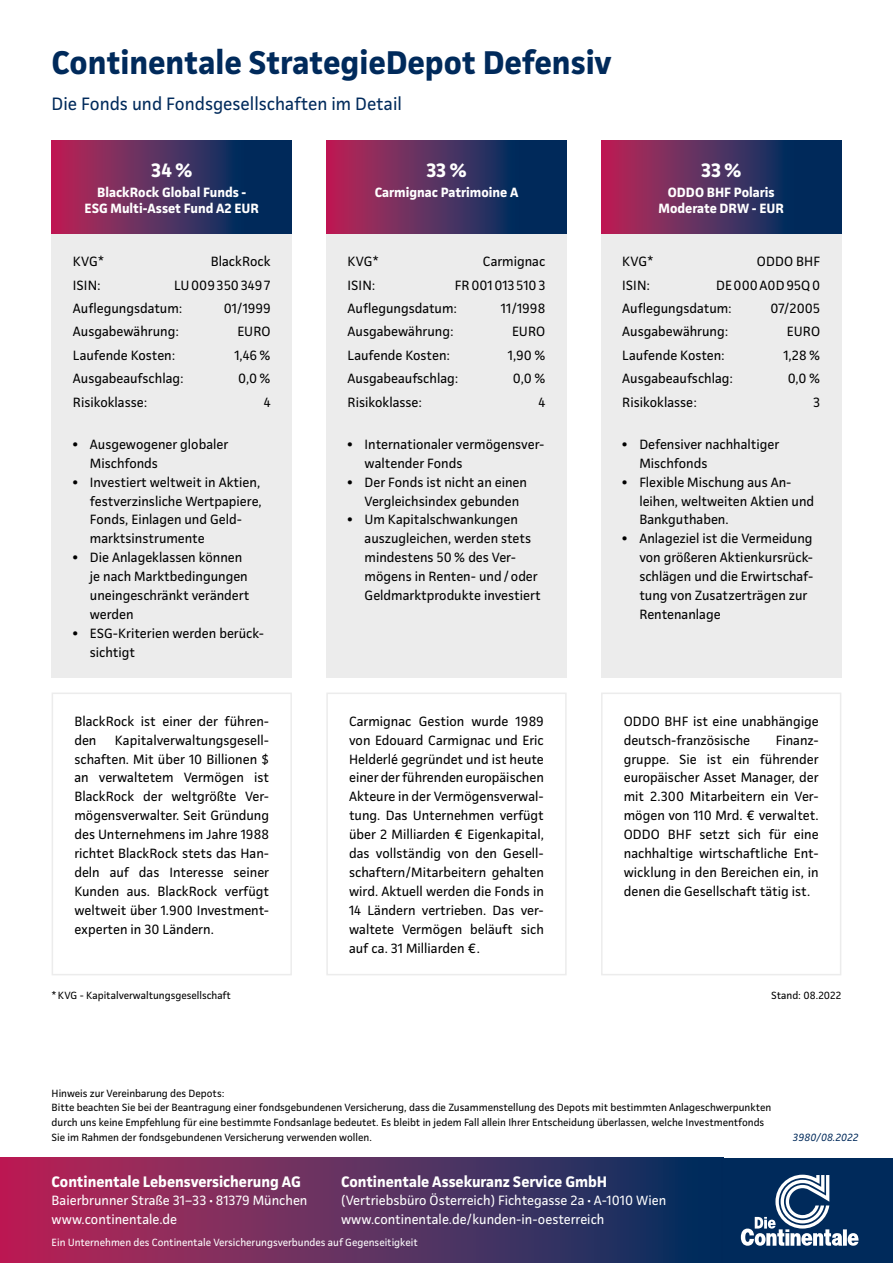
<style>
.page{position:relative;width:893px;height:1263px;background:#fff}
.page>*{position:absolute;margin:0;border:0;box-sizing:border-box;transform-origin:0 0}
.t1{font:700 33px "Continentale Pro";color:#002a5b}
.t2{font:700 19.5px "Continentale Pro";color:#fff}
.t3{font:18px "Continentale Pro";color:#002a5b}
.t4{font:700 15.3px "Continentale Pro";color:#fff}
.t5{font:13.5px/18.9px "Continentale Pro";color:#000}
.t6{font:13.5px/18.9px "Continentale Pro";color:#fff}
.t7{font:700 13.5px/16.2px "Continentale Pro";color:#fff;text-align:center}
.t8{font:10.5px/14.7px "Continentale Pro";color:#000}
.t9{font:10.5px "Continentale Pro";color:#fff}
.t10{font:italic 10.5px "Continentale Pro";letter-spacing:.02em;color:#002a5b}
.s1{font-weight:700}
</style>
<div class="page">
<div style="left:0;top:1158px;width:724px;height:105px;background:linear-gradient(to right,#bd2859,#033463)"></div>
<div style="left:724px;top:1158px;width:169px;height:105px;background:#002a5b"></div>
<svg style="left:741px;top:1175px;width:117px;height:71px"></svg>
<svg style="left:52px;top:140px;width:240px;height:94px;background:#502c5d"></svg>
<svg style="left:326px;top:140px;width:241px;height:94px;background:#4e2c5d"></svg>
<svg style="left:601px;top:140px;width:240px;height:94px;background:#502c5d"></svg>
<div style="left:52px;top:234px;width:240px;height:444px;background:#ececec"></div>
<div style="left:52px;top:692px;width:240px;height:283px;border:2px solid #ececec"></div>
<div style="left:326px;top:234px;width:241px;height:444px;background:#ececec"></div>
<div style="left:326px;top:692px;width:241px;height:283px;border:2px solid #ececec"></div>
<div style="left:601px;top:234px;width:240px;height:444px;background:#ececec"></div>
<div style="left:601px;top:692px;width:240px;height:283px;border:2px solid #ececec"></div>
<h1 class="t1" style="left:52px;top:43px;width:562px">Continentale StrategieDepot Defensiv</h1>
<h3 class="t3" style="left:52px;top:93px;width:352px">Die Fonds und Fondsgesellschaften im Detail</h3>
<h2 class="t2" style="left:151px;top:158px;width:43px">34%</h2>
<p class="t7" style="left:85px;top:184px;width:176px">BlackRock Global Funds -<br>ESG Multi-Asset Fund A2 EUR</p>
<h2 class="t2" style="left:426px;top:158px;width:42px">33%</h2>
<p class="t7" style="left:375px;top:184px;width:145px">Carmignac Patrimoine A</p>
<h2 class="t2" style="left:701px;top:158px;width:42px">33%</h2>
<p class="t7" style="left:658px;top:184px;width:127px">ODDO BHF Polaris<br>Moderate DRW - EUR</p>
<p class="t5" style="left:73px;top:252px;width:33px">KVG*</p>
<p class="t5" style="left:211px;top:252px;width:61px">BlackRock</p>
<p class="t5" style="left:73px;top:275px;width:29px">ISIN:</p>
<p class="t5" style="left:73px;top:273px;width:199px;line-height:23.4px;text-indent:101px">LU0093503497<br>Auflegungsdatum:</p>
<p class="t5" style="left:224px;top:299px;width:48px">01/1999</p>
<p class="t5" style="left:348px;top:252px;width:33px">KVG*</p>
<p class="t5" style="left:483px;top:252px;width:64px">Carmignac</p>
<p class="t5" style="left:348px;top:275px;width:29px">ISIN:</p>
<p class="t5" style="left:348px;top:273px;width:199px;line-height:23.4px;text-indent:107px">FR0010135103<br>Auflegungsdatum:</p>
<p class="t5" style="left:501px;top:299px;width:46px">11/1998</p>
<p class="t5" style="left:622px;top:252px;width:33px">KVG*</p>
<p class="t5" style="left:757px;top:252px;width:65px">ODDO BHF</p>
<p class="t5" style="left:622px;top:275px;width:29px">ISIN:</p>
<p class="t5" style="left:622px;top:273px;width:199px;line-height:23.4px;text-indent:94px">DE000A0D95Q0<br>Auflegungsdatum:</p>
<p class="t5" style="left:770px;top:299px;width:51px">07/2005</p>
<p class="t5" style="left:73px;top:322px;width:108px">Ausgabewährung:</p>
<p class="t5" style="left:237px;top:322px;width:35px">EURO</p>
<p class="t5" style="left:73px;top:345px;width:104px">Laufende Kosten:</p>
<p class="t5" style="left:234px;top:345px;width:38px">1,46%</p>
<p class="t5" style="left:73px;top:369px;width:112px">Ausgabeaufschlag:</p>
<p class="t5" style="left:238px;top:369px;width:34px">0,0%</p>
<p class="t5" style="left:73px;top:392px;width:76px">Risikoklasse:</p>
<p class="t5" style="left:264px;top:392px;width:8px">4</p>
<p class="t5" style="left:90px;top:435px;width:140px;text-indent:-17px"><span class="s1">•</span> Ausgewogener globaler<br>Mischfonds</p>
<p class="t5" style="left:90px;top:472px;width:173px;text-indent:-17px"><span class="s1">•</span> Investiert weltweit in Aktien, festverzinsliche Wertpapiere,<br>Fonds, Einlagen und Geld&shy;marktsinstrumente</p>
<p class="t5" style="left:90px;top:548px;width:161px;text-indent:-17px"><span class="s1">•</span> Die Anlageklassen können je nach Marktbedingungen uneingeschränkt verändert werden</p>
<p class="t5" style="left:90px;top:624px;width:176px;text-indent:-17px"><span class="s1">•</span> ESG-Kriterien werden berück&shy;sichtigt</p>
<p class="t5" style="left:348px;top:322px;width:108px">Ausgabewährung:</p>
<p class="t5" style="left:512px;top:322px;width:35px">EURO</p>
<p class="t5" style="left:348px;top:345px;width:104px">Laufende Kosten:</p>
<p class="t5" style="left:508px;top:345px;width:39px">1,90%</p>
<p class="t5" style="left:348px;top:369px;width:112px">Ausgabeaufschlag:</p>
<p class="t5" style="left:513px;top:369px;width:34px">0,0%</p>
<p class="t5" style="left:348px;top:392px;width:76px">Risikoklasse:</p>
<p class="t5" style="left:538px;top:392px;width:8px">4</p>
<p class="t5" style="left:365px;top:435px;width:181px;text-indent:-17px"><span class="s1">•</span> Internationaler vermögensver&shy;waltender Fonds</p>
<p class="t5" style="left:365px;top:472px;width:164px;text-indent:-17px"><span class="s1">•</span> Der Fonds ist nicht an einen<br>Vergleichsindex gebunden</p>
<p class="t5" style="left:365px;top:510px;width:178px;text-indent:-17px"><span class="s1">•</span> Um Kapitalschwankungen auszugleichen, werden stets mindestens 50% des Ver&shy;mögens in Renten- und/oder<br>Geldmarktprodukte investiert</p>
<p class="t5" style="left:622px;top:322px;width:108px">Ausgabewährung:</p>
<p class="t5" style="left:787px;top:322px;width:35px">EURO</p>
<p class="t5" style="left:622px;top:345px;width:104px">Laufende Kosten:</p>
<p class="t5" style="left:783px;top:345px;width:38px">1,28%</p>
<p class="t5" style="left:622px;top:369px;width:112px">Ausgabeaufschlag:</p>
<p class="t5" style="left:788px;top:369px;width:34px">0,0%</p>
<p class="t5" style="left:622px;top:392px;width:76px">Risikoklasse:</p>
<p class="t5" style="left:813px;top:392px;width:9px">3</p>
<p class="t5" style="left:639px;top:435px;width:141px;text-indent:-17px"><span class="s1">•</span> Defensiver nachhaltiger<br>Mischfonds</p>
<p class="t5" style="left:639px;top:472px;width:176px;text-indent:-17px"><span class="s1">•</span> Flexible Mischung aus An&shy;leihen, weltweiten Aktien und<br>Bankguthaben.</p>
<p class="t5" style="left:639px;top:529px;width:175px;text-indent:-17px"><span class="s1">•</span> Anlageziel ist die Vermeidung von größeren Aktienkursrück&shy;schlägen und die Erwirtschaf&shy;tung von Zusatzerträgen zur<br>Rentenanlage</p>
<p class="t5" style="left:74px;top:711px;width:196px">BlackRock ist einer der führen&shy;den</p>
<p class="t5" style="left:74px;top:730px;width:196px;text-align:justify;text-indent:40px">Kapitalverwaltungsgesell&shy;schaften. Mit über 10 Billionen $ an verwaltetem Vermögen ist BlackRock der weltgrößte Ver&shy;mögensverwalter. Seit Gründung des Unternehmens im Jahre 1988 richtet BlackRock stets das Han&shy;deln auf das Interesse seiner Kunden aus. BlackRock verfügt weltweit über 1.900 Investment&shy;experten in 30 Ländern.</p>
<p class="t5" style="left:349px;top:711px;width:196px;text-align:justify">Carmignac Gestion wurde 1989 von Edouard Carmignac und Eric Helderlé gegründet und ist heute einer der führenden europäischen Akteure in der Vermögensverwal&shy;tung. Das Unternehmen verfügt über 2 Milliarden € Eigenkapital, das vollständig von den Gesell&shy;schaftern/Mitarbeitern gehalten wird. Aktuell werden die Fonds in 14 Ländern vertrieben. Das ver&shy;waltete Vermögen beläuft sich auf ca. 31 Milliarden €.</p>
<p class="t5" style="left:624px;top:711px;width:196px">ODDO BHF ist eine unabhängige deutsch-französische</p>
<p class="t5" style="left:624px;top:730px;width:196px;text-align:justify;text-indent:152px">Finanz&shy;gruppe. Sie ist ein führender europäischer Asset Manager, der mit 2.300 Mitarbeitern ein Ver&shy;mögen von 110 Mrd. € verwaltet.<br>ODDO BHF setzt sich für eine nachhaltige wirtschaftliche Ent&shy;wicklung in den Bereichen ein, in denen die Gesellschaft tätig ist.</p>
<p class="t8" style="left:52px;top:988px;width:181px">*KVG - Kapitalverwaltungsgesellschaft</p>
<p class="t8" style="left:771px;top:988px;width:72px">Stand: 08.2022</p>
<p class="t8" style="left:52px;top:1085px;width:721px">Hinweis zur Vereinbarung des Depots:<br>Bitte beachten Sie bei der Beantragung einer fondsgebundenen Versicherung, dass die Zusammenstellung des Depots mit bestimmten Anlageschwerpunkten durch uns keine Empfehlung für eine bestimmte Fondsanlage bedeutet. Es bleibt in jedem Fall allein Ihrer Entscheidung überlassen, welche Investmentfonds Sie im Rahmen der fondsgebundenen Versicherung verwenden wollen.</p>
<p class="t4" style="left:341px;top:1172px;width:268px">Continentale Assekuranz Service GmbH</p>
<p class="t6" style="left:341px;top:1191px;width:327px">(Vertriebsbüro Österreich) Fichtegasse 2a <span class="s1">·</span> A-1010 Wien www.continentale.de/kunden-in-oesterreich</p>
<p class="t4" style="left:52px;top:1172px;width:251px">Continentale Lebensversicherung AG</p>
<p class="t6" style="left:52px;top:1191px;width:257px">Baierbrunner Straße 31–33 <span class="s1">·</span> 81379 München www.continentale.de</p>
<p class="t9" style="left:52px;top:1236px;width:368px">Ein Unternehmen des Continentale Versicherungsverbundes auf Gegenseitigkeit</p>
<p class="t10" style="left:793px;top:1131px;width:67px">3980/08.2022</p>
</div>
